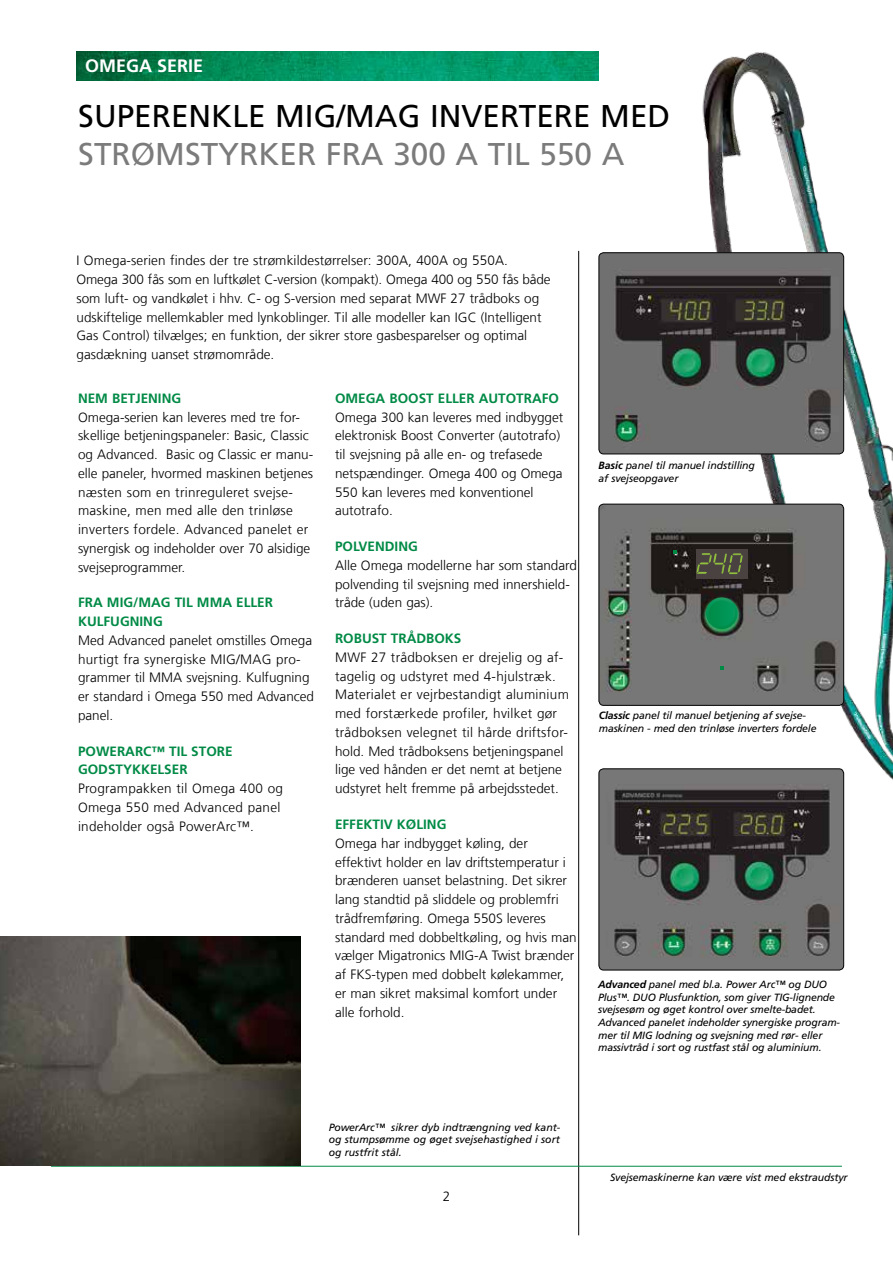
<style>
.page{position:relative;width:893px;height:1263px;background:#fff}
.page>*{position:absolute;margin:0;border:0;box-sizing:border-box;transform-origin:0 0}
.t1{font:31.5px "Frutiger LT Pro";color:#000}
.t2{font:31.5px "Frutiger LT Pro";color:#7c7b7b}
.t3{font:700 18px "Frutiger LT Pro";color:#fff}
.t4{font:300 13.5px/18.8px "Frutiger LT Com";color:#000}
.t5{font:300 13.5px/18.8px "Frutiger LT Com";letter-spacing:.02em;color:#000}
.t6{font:700 13.5px/18.8px "Frutiger LT Pro";color:#008a46}
.t7{font:italic 10.5px/12.6px "Frutiger LT Pro";letter-spacing:-.015em;color:#000}
.s1{font-weight:700}
</style>
<div class="page">
<img style="left:682px;top:52px;width:211px;height:1114px">
<img style="left:599px;top:504px;width:245px;height:201px">
<div style="left:599px;top:504px;width:245px;height:202px;border:1px solid #000;border-radius:5px"></div>
<div style="left:707px;top:599px;width:29px;height:29px;background:#009252;border-radius:14px"></div>
<div style="left:706px;top:597px;width:32px;height:32px;border:3px solid #fff;border-radius:50%"></div>
<div style="left:696px;top:549px;width:52px;height:30px;background:#494240"></div>
<svg style="left:720px;top:666px;width:3px;height:4px"></svg>
<svg style="left:673px;top:551px;width:4px;height:3px"></svg>
<svg style="left:696px;top:553px;width:47px;height:21px"></svg>
<img style="left:599px;top:769px;width:245px;height:201px">
<div style="left:599px;top:768px;width:245px;height:202px;border:1px solid #000;border-radius:5px"></div>
<img style="left:599px;top:253px;width:245px;height:201px">
<div style="left:599px;top:252px;width:245px;height:202px;border:1px solid #000;border-radius:5px"></div>
<hr style="left:578px;top:251px;width:1px;height:984px;background:#000">
<img style="left:77px;top:51px;width:521px;height:30px">
<hr style="left:51px;top:1166px;width:791px;height:1px;background:#008a46">
<img style="left:0;top:936px;width:301px;height:230px">
<h2 class="t3" style="left:85px;top:55px;width:120px">OMEGA SERIE</h2>
<h1 class="t1" style="left:78px;top:98px;width:593px">SUPERENKLE MIG/MAG INVERTERE MED</h1>
<h1 class="t2" style="left:78px;top:136px;width:548px">STRØMSTYRKER FRA 300 A TIL 550 A</h1>
<p class="t4" style="left:77px;top:251px;width:476px">I Omega-serien findes der tre strømkildestørrelser: 300A, 400A og 550A.<br>Omega 300 fås som en luftkølet C-version (kompakt). Omega 400 og 550 fås både som luft- og vandkølet i hhv. C- og S-version med separat MWF 27 trådboks og udskiftelige mellemkabler med lynkoblinger. Til alle modeller kan IGC (Intelligent Gas Control) tilvælges; en funktion, der sikrer store gasbesparelser og optimal gasdækning uanset strømområde.</p>
<p class="t6" style="left:78px;top:389px;width:105px">NEM BETJENING</p>
<p class="t4" style="left:78px;top:408px;width:237px">Omega-serien kan leveres med tre for&shy;skellige betjeningspaneler: Basic, Classic og Advanced. Basic og Classic er manu&shy;elle paneler, hvormed maskinen betjenes næsten som en trinreguleret svejse&shy;maskine, men med alle den trinløse inverters fordele. Advanced panelet er synergisk og indeholder over 70 alsidige svejseprogrammer.</p>
<p class="t6" style="left:78px;top:593px;width:197px">FRA MIG/MAG TIL MMA ELLER<br>KULFUGNING</p>
<p class="t4" style="left:78px;top:631px;width:238px">Med Advanced panelet omstilles Omega hurtigt fra synergiske MIG/MAG pro&shy;grammer til MMA svejsning. Kulfugning er standard i Omega 550 med Advanced panel.</p>
<p class="t6" style="left:78px;top:742px;width:156px">POWERARC™ TIL STORE<br>GODSTYKKELSER</p>
<p class="t5" style="left:78px;top:779px;width:206px">Programpakken til Omega 400 og<br>Omega 550 med Advanced panel indeholder også PowerArc™.</p>
<p class="t6" style="left:335px;top:389px;width:225px">OMEGA BOOST ELLER AUTOTRAFO</p>
<p class="t4" style="left:335px;top:408px;width:230px">Omega 300 kan leveres med indbygget elektronisk Boost Converter (autotrafo) til svejsning på alle en- og trefasede netspændinger. Omega 400 og Omega<br>550 kan leveres med konventionel autotrafo.</p>
<p class="t6" style="left:335px;top:537px;width:84px">POLVENDING</p>
<p class="t4" style="left:335px;top:556px;width:243px">Alle Omega modellerne har som standard polvending til svejsning med innershield&shy;tråde (uden gas).</p>
<p class="t6" style="left:335px;top:629px;width:128px">ROBUST TRÅDBOKS</p>
<p class="t5" style="left:335px;top:648px;width:235px">MWF 27 trådboksen er drejelig og af&shy;tagelig og udstyret med 4-hjulstræk.<br>Materialet er vejrbestandigt aluminium med forstærkede profiler, hvilket gør trådboksen velegnet til hårde driftsfor&shy;hold. Med trådboksens betjeningspanel lige ved hånden er det nemt at betjene udstyret helt fremme på arbejdsstedet.</p>
<p class="t6" style="left:335px;top:815px;width:113px">EFFEKTIV KØLING</p>
<p class="t4" style="left:335px;top:834px;width:243px">Omega har indbygget køling, der effektivt holder en lav driftstemperatur i brænderen uanset belastning. Det sikrer lang standtid på sliddele og problemfri trådfremføring. Omega 550S leveres standard med dobbeltkøling, og hvis man vælger Migatronics MIG-A Twist brænder af FKS-typen med dobbelt kølekammer, er man sikret maksimal komfort under alle forhold.</p>
<p class="t7" style="left:599px;top:459px;width:158px"><span class="s1">Basic</span> panel til manuel indstilling af svejseopgaver</p>
<p class="t7" style="left:599px;top:709px;width:219px"><span class="s1">Classic</span> panel til manuel betjening af svejse&shy;maskinen - med den trinløse inverters fordele</p>
<p class="t7" style="left:598px;top:978px;width:243px"><span class="s1">Advanced</span> panel med bl.a. Power Arc™ og DUO Plus™. DUO Plusfunktion, som giver TIG-lignende svejsesøm og øget kontrol over smelte-badet.<br>Advanced panelet indeholder synergiske program&shy;mer til MIG lodning og svejsning med rør- eller massivtråd i sort og rustfast stål og aluminium.</p>
<p class="t7" style="left:329px;top:1121px;width:233px;text-align:justify">PowerArc™ sikrer dyb indtrængning ved kant&shy;og stumpsømme og øget svejsehastighed i sort og rustfrit stål.</p>
<p class="t4" style="left:443px;top:1187px;width:9px">2</p>
<p class="t7" style="left:610px;top:1171px;width:239px">Svejsemaskinerne kan være vist med ekstraudstyr</p>
</div>
